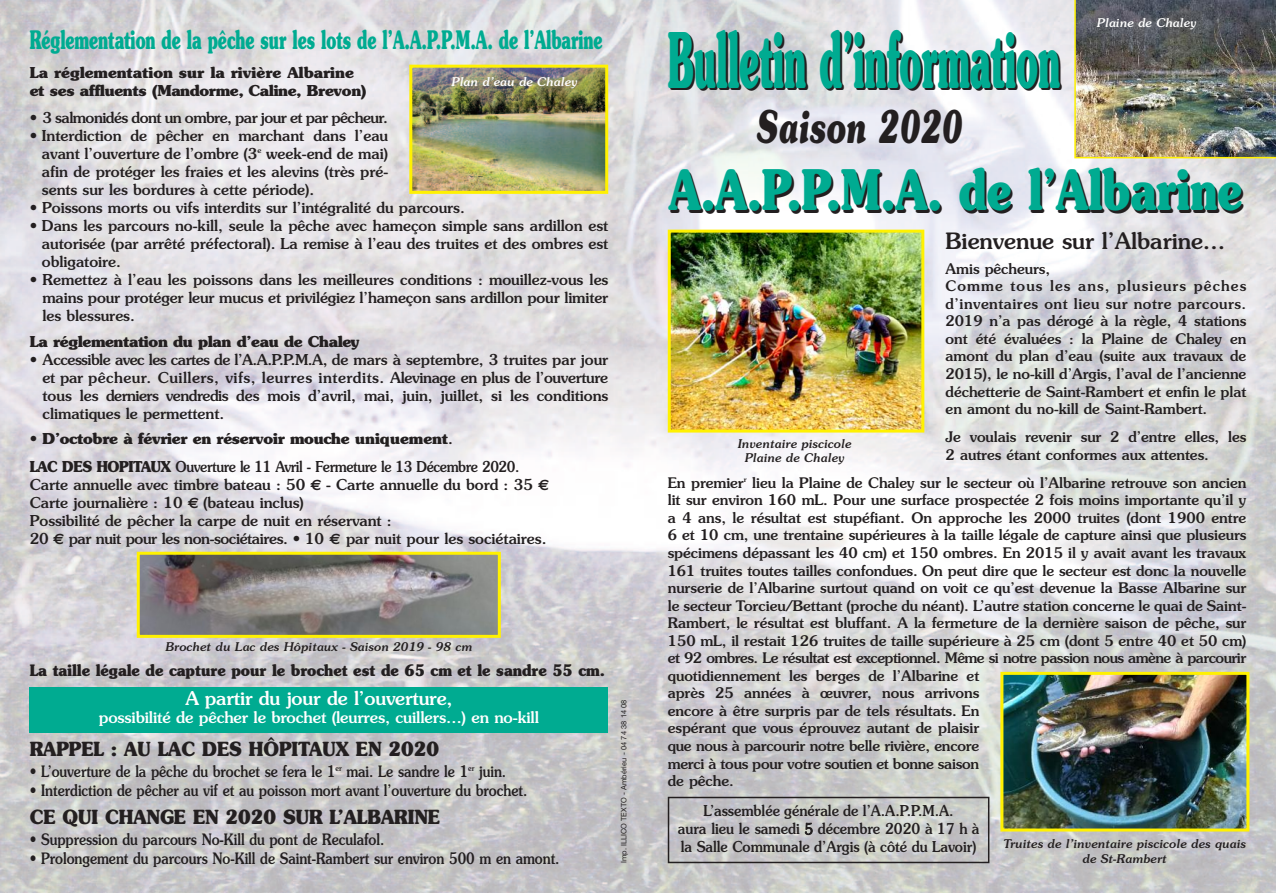
<style>
.page{position:relative;width:1276px;height:893px;background:#fff}
.page>*{position:absolute;margin:0;border:0;box-sizing:border-box;transform-origin:0 0}
.t1{font:700 76.5px "Souvenir";color:#00ab91;scale:.44 1}
.t2{font:700 55.8px "Souvenir";color:#00ab91;scale:.75 1}
.t3{font:italic 700 45px "Souvenir";color:#231f20;scale:.65 1}
.t4{font:700 25.5px "Souvenir";color:#00ab91;scale:.6 1}
.t5{font:500 22.5px "Souvenir";color:#231f20}
.t6{font:700 19.5px "Souvenir";color:#231f20;scale:.9 1}
.t7{font:500 18.75px "Souvenir";letter-spacing:-.005em;color:#fff}
.t8{font:500 15.75px "Souvenir";color:#231f20;scale:.85 1}
.t9{font:700 15.75px "Souvenir";color:#231f20;scale:.9 1}
.t10{font:500 15.75px "Souvenir";letter-spacing:-.005em;color:#fff}
.t11{font:500 15px/18px "Souvenir";color:#231f20;text-align:justify}
.t12{font:700 15px/27.8px "Souvenir";letter-spacing:-.02em;color:#231f20}
.t13{font:500 15px/18px "Souvenir";color:#231f20;text-align:center;scale:.92 1}
.t14{font:700 15px/18px "Souvenir";color:#231f20}
.t15{font:500 15px "Souvenir";letter-spacing:-.03em;color:#231f20}
.t16{font:500 14.55px/17.5px "Souvenir";color:#231f20}
.t17{font:italic 500 12px/14.4px "Souvenir";color:#231f20;text-align:center}
.t18{font:italic 500 12px "Souvenir";color:#fff}
.t19{font:7.5px "Helvetica Neue";color:#231f20}
.s1{font-weight:500}
.s2{font-family:"Euro Sans";font-weight:700}
.s3{font-weight:300}
</style>
<div class="page">
<img style="left:0;top:0;width:1276px;height:893px">
<img style="left:1004px;top:676px;width:241px;height:151px">
<div style="left:1000px;top:672px;width:249px;height:159px;border:3px solid #fff101"></div>
<img style="left:672px;top:234px;width:248px;height:195px">
<div style="left:668px;top:230px;width:256px;height:203px;border:3px solid #fff101"></div>
<div style="left:668px;top:797px;width:321px;height:66px;border:2px solid #231f20"></div>
<img style="left:1074px;top:0;width:202px;height:158px">
<img style="left:413px;top:69px;width:191px;height:121px">
<div style="left:409px;top:65px;width:199px;height:129px;border:3px solid #fff101"></div>
<div style="left:30px;top:688px;width:578px;height:45px;background:#00ab91"></div>
<img style="left:141px;top:556px;width:356px;height:78px">
<div style="left:137px;top:552px;width:364px;height:86px;border:3px solid #fff101"></div>
<h3 class="t4" style="left:30px;top:30px;width:956px">Réglementation de la pêche sur les lots de l’A.A.P.P.M.A. de l’Albarine</h3>
<p class="t14" style="left:30px;top:65px;width:338px">La réglementation sur la rivière Albarine et ses affluents (Mandorme, Caline, Brevon)</p>
<p class="t15" style="left:30px;top:112px;width:360px">• 3 salmonidés dont un ombre, par jour et par pêcheur.</p>
<p class="t11" style="left:42px;top:128px;width:348px;text-indent:-12px">• Interdiction de pêcher en marchant dans l’eau avant l’ouverture de l’ombre (3<sup>e</sup> week-end de mai) afin de protéger les fraies et les alevins (très pré&shy;sents sur les bordures à cette période).</p>
<p class="t11" style="left:30px;top:200px;width:436px">• Poissons morts ou vifs interdits sur l’intégralité du parcours.</p>
<p class="t11" style="left:42px;top:218px;width:568px;text-indent:-12px">• Dans les parcours no-kill, seule la pêche avec hameçon simple sans ardillon est autorisée (par arrêté préfectoral). La remise à l’eau des truites et des ombres est obligatoire.</p>
<p class="t11" style="left:43px;top:272px;width:567px;text-indent:-13px">• Remettez à l’eau les poissons dans les meilleures conditions : mouillez-vous les mains pour protéger leur mucus et privilégiez l’hameçon sans ardillon pour limiter les blessures.</p>
<p class="t12" style="left:30px;top:328px;width:331px">La réglementation du plan d’eau de Chaley</p>
<p class="t11" style="left:43px;top:351px;width:567px;text-indent:-13px">• Accessible avec les cartes de l’A.A.P.P.M.A, de mars à septembre, 3 truites par jour et par pêcheur. Cuillers, vifs, leurres interdits. Alevinage en plus de l’ouverture tous les derniers vendredis des mois d’avril, mai, juin, juillet, si les conditions climatiques le permettent.</p>
<p class="t12" style="left:30px;top:426px;width:491px"><span class="s1">•</span> D’octobre à février en réservoir mouche uniquement<span class="s1">.<br></span>LAC DES HOPITAUX <span class="s1">Ouverture le 11 Avril - Fermeture le 13 Décembre 2020.</span></p>
<p class="t11" style="left:30px;top:476px;width:521px;text-align:left">Carte annuelle avec timbre bateau : 50 <span class="s2">€</span> - Carte annuelle du bord : 35 <span class="s2">€ </span>Carte journalière : 10 <span class="s2">€</span> (bateau inclus)<br>Possibilité de pêcher la carpe de nuit en réservant :<br>20 <span class="s2">€</span> par nuit pour les non-sociétaires. • 10 <span class="s2">€</span> par nuit pour les sociétaires.</p>
<p class="t18" style="left:451px;top:77px;width:128px">Plan d’eau de Chaley</p>
<p class="t17" style="left:165px;top:641px;width:309px">Brochet du Lac des Hôpitaux - Saison 2019 - 98 cm</p>
<p class="t9" style="left:30px;top:664px;width:640px">La taille légale de capture pour le brochet est de 65 cm et le sandre 55 cm.</p>
<p class="t7" style="left:185px;top:691px;width:268px">A partir du jour de l’ouverture,</p>
<p class="t10" style="left:99px;top:711px;width:441px">possibilité de pêcher le brochet (leurres, cuillers…) en no-kill</p>
<h3 class="t6" style="left:30px;top:741px;width:456px">RAPPEL : AU LAC DES HÔPITAUX EN 2020</h3>
<p class="t8" style="left:30px;top:765px;width:562px">• L’ouverture de la pêche du brochet se fera le 1<sup>er</sup> mai. Le sandre le 1<sup>er</sup> juin.</p>
<p class="t8" style="left:30px;top:784px;width:587px">• Interdiction de pêcher au vif et au poisson mort avant l’ouverture du brochet.</p>
<h3 class="t6" style="left:30px;top:809px;width:457px">CE QUI CHANGE EN 2020 SUR L’ALBARINE</h3>
<p class="t8" style="left:30px;top:833px;width:419px">• Suppression du parcours No-Kill du pont de Reculafol.</p>
<p class="t8" style="left:30px;top:852px;width:625px">• Prolongement du parcours No-Kill de Saint-Rambert sur environ 500 m en amont.</p>
<p class="t19" style="left:621px;top:863px;width:165px;rotate:-90deg">Imp. ILLICO TEXTO - Ambérieu - 04 74 38 14 08</p>
<h1 class="t1" style="left:668px;top:30px;width:892px">Bulletin d’information</h1>
<h3 class="t3" style="left:757px;top:110px;width:318px">Saison 2020</h3>
<p class="t18" style="left:1097px;top:18px;width:101px">Plaine de Chaley</p>
<h2 class="t2" style="left:669px;top:168px;width:765px">A.A.P.P.M.A. de l’Albarine</h2>
<h3 class="t5" style="left:945px;top:232px;width:281px">Bienvenue sur l’Albarine…</h3>
<p class="t16" style="left:945px;top:261px;width:302px">Amis pêcheurs,<br>Comme tous les ans, plusieurs pêches d’inventaires ont lieu sur notre parcours.<br>2019 n’a pas dérogé à la règle, 4 stations ont été évaluées : la Plaine de Chaley en amont du plan d’eau (suite aux travaux de 2015), le no-kill d’Argis, l’aval de l’ancienne déchetterie de Saint-Rambert et enfin le plat en amont du no-kill de Saint-Rambert.</p>
<p class="t16" style="left:945px;top:429px;width:302px">Je voulais revenir sur 2 d’entre elles, les<br>2 autres étant conformes aux attentes.</p>
<p class="t16" style="left:668px;top:475px;width:580px">En premier<sup>r</sup> lieu la Plaine de Chaley sur le secteur où l’Albarine retrouve son ancien lit sur environ 160 mL. Pour une surface prospectée 2 fois moins importante qu’il y a 4 ans, le résultat est stupéfiant. On approche les 2000 truites (dont 1900 entre 6 et 10 cm, une trentaine supérieures à la taille légale de capture ainsi que plusieurs spécimens dépassant les 40 cm) et 150 ombres. En 2015 il y avait avant les travaux 161 truites toutes tailles confondues. On peut dire que le secteur est donc la nouvelle nurserie de l’Albarine surtout quand on voit ce qu’est devenue la Basse Albarine sur le secteur Torcieu/Bettant (proche du néant). L’autre station concerne le quai de Saint-Rambert, le résultat est bluffant. A la fermeture de la dernière saison de pêche, sur 150 mL, il restait 126 truites de taille supérieure à 25 cm (dont 5 entre 40 et 50 cm) et 92 ombres. Le résultat est exceptionnel. Même si notre passion nous amène à parcourir quotidiennement les berges de l’Albarine et<br>après 25 années à œuvrer, nous arrivons<br>encore à être surpris par de tels résultats. En<br>espérant que vous éprouvez autant de plaisir<br>que nous à parcourir notre belle rivière, encore<br>merci à tous pour votre soutien et bonne saison<br>de pêche.</p>
<p class="t17" style="left:738px;top:437px;width:115px">Inventaire piscicole<br>Plaine de Chaley</p>
<p class="t13" style="left:678px;top:803px;width:329px">L’assemblée générale de l’A.A.P.P.M.A.<br>aura lieu le samedi <span class="s3">5</span> décembre 2020 à 17 h à la Salle Communale d’Argis (à côté du Lavoir)</p>
<p class="t17" style="left:1003px;top:838px;width:244px">Truites de l’inventaire piscicole des quais de St-Rambert</p>
</div>
